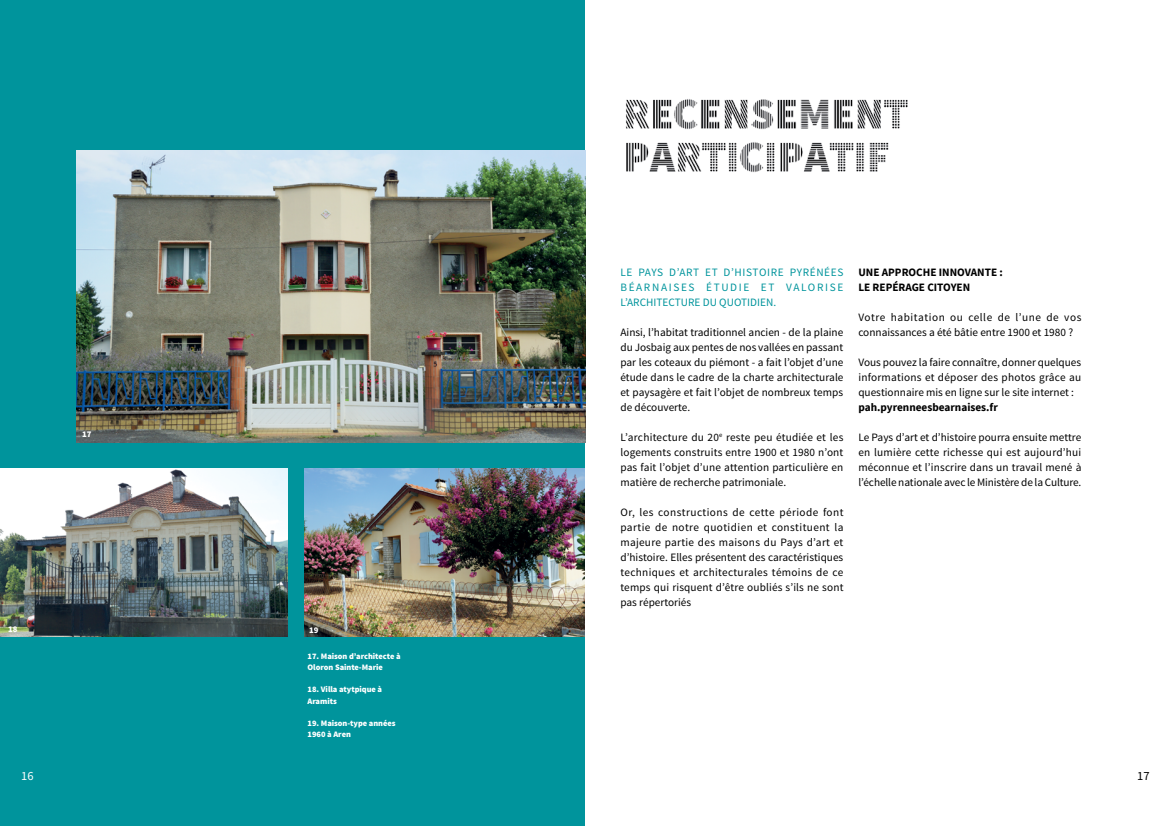
<style>
.page{position:relative;width:1170px;height:826px;background:#fff}
.page>*{position:absolute;margin:0;border:0;box-sizing:border-box;transform-origin:0 0}
.t1{font:12.5px "Source Sans Pro";color:#fff}
.t2{font:12.5px "Source Sans Pro";color:#000}
.t3{font:11.25px/15px "Source Sans Pro";color:#000;text-align:justify}
.t4{font:11.25px "Source Sans Pro";letter-spacing:.05em;color:#00949c}
.t5{font:700 11.25px/15px "Source Sans Pro";color:#000}
.t6{font:900 8.75px "Source Sans Pro";color:#fff}
.t7{font:900 8.38px/11.2px "Source Sans Pro";letter-spacing:-.005em;color:#fff}
</style>
<div class="page">
<img style="left:625px;top:99px;width:283px;height:30px">
<img style="left:626px;top:142px;width:263px;height:30px">
<div style="left:0;top:0;width:585px;height:826px;background:#00949c"></div>
<img style="left:76px;top:150px;width:509px;height:293px">
<img style="left:0;top:469px;width:287px;height:168px">
<img style="left:305px;top:469px;width:280px;height:168px">
<p class="t6" style="left:82px;top:428px;width:11px">17</p>
<p class="t6" style="left:8px;top:623px;width:11px">18</p>
<p class="t6" style="left:309px;top:624px;width:11px">19</p>
<p class="t7" style="left:307px;top:650px;width:95px">17. Maison d’architecte à<br>Oloron Sainte-Marie</p>
<p class="t7" style="left:307px;top:684px;width:76px">18. Villa atytpique à<br>Aramits</p>
<p class="t7" style="left:307px;top:718px;width:90px">19. Maison-type années<br>1960 à Aren</p>
<p class="t4" style="left:620px;top:265px;width:67px">Le Pays d’art</p>
<p class="t4" style="left:705px;top:265px;width:37px">et d’histoire</p>
<p class="t4" style="left:789px;top:265px;width:21px">Pyrénées</p>
<p class="t4" style="left:620px;top:280px;width:9px">béarnaises</p>
<p class="t4" style="left:706px;top:280px;width:8px">étudie</p>
<p class="t4" style="left:760px;top:280px;width:8px">et</p>
<p class="t4" style="left:786px;top:280px;width:9px">valorise</p>
<p class="t4" style="left:620px;top:295px;width:14px">l’architecture</p>
<p class="t4" style="left:702px;top:295px;width:24px">du quotidien</p>
<p class="t4" style="left:773px;top:295px;width:4px">.</p>
<p class="t3" style="left:620px;top:324px;width:224px">Ainsi, l’habitat traditionnel ancien - de la plaine du Josbaig aux pentes de nos vallées en passant par les coteaux du piémont - a fait l’objet d’une étude dans le cadre de la charte architecturale et paysagère et fait l’objet de nombreux temps de découverte.</p>
<p class="t3" style="left:620px;top:429px;width:224px">L’architecture du 20<sup>e</sup> reste peu étudiée et les logements construits entre 1900 et 1980 n’ont pas fait l’objet d’une attention particulière en matière de recherche patrimoniale.</p>
<p class="t3" style="left:620px;top:504px;width:224px">Or, les constructions de cette période font partie de notre quotidien et constituent la majeure partie des maisons du Pays d’art et d’histoire. Elles présentent des caractéristiques techniques et architecturales témoins de ce temps qui risquent d’être oubliés s’ils ne sont pas répertoriés</p>
<p class="t5" style="left:858px;top:264px;width:146px">UNE APPROCHE INNOVANTE :<br>LE REPÉRAGE CITOYEN</p>
<p class="t3" style="left:858px;top:309px;width:224px">Votre habitation ou celle de l’une de vos connaissances a été bâtie entre 1900 et 1980 ?</p>
<p class="t3" style="left:858px;top:354px;width:224px">Vous pouvez la faire connaître, donner quelques informations et déposer des photos grâce au questionnaire mis en ligne sur le site internet :</p>
<p class="t5" style="left:858px;top:399px;width:141px">PAH.PYRENNEESBEARNAISES.FR</p>
<p class="t3" style="left:858px;top:429px;width:224px">Le Pays d’art et d’histoire pourra ensuite mettre en lumière cette richesse qui est aujourd’hui méconnue et l’inscrire dans un travail mené à l’échelle nationale avec le Ministère de la Culture.</p>
<p class="t1" style="left:21px;top:768px;width:14px">16</p>
<p class="t2" style="left:1136px;top:768px;width:14px">17</p>
</div>
